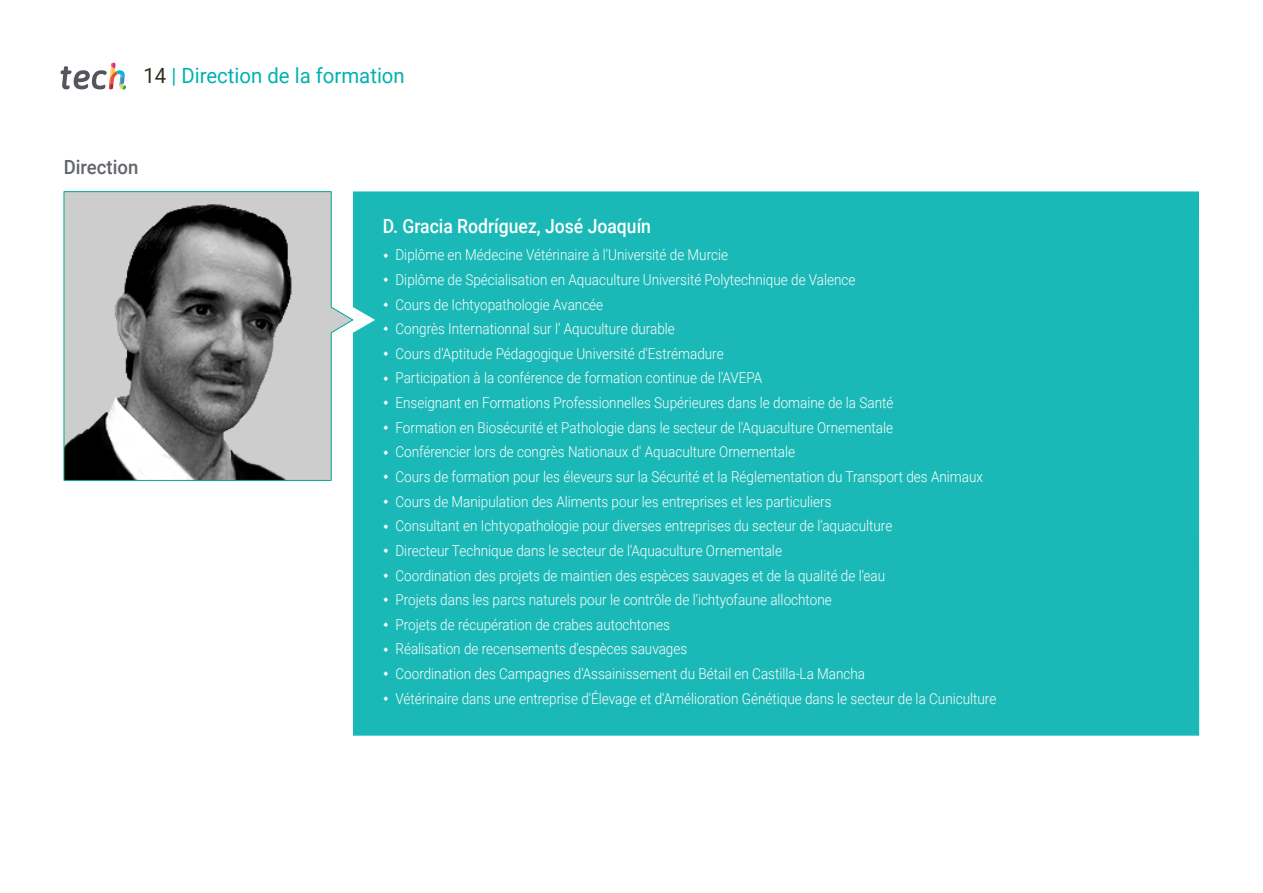
<style>
.page{position:relative;width:1263px;height:893px;background:#fff}
.page>*{position:absolute;margin:0;border:0;box-sizing:border-box;transform-origin:0 0}
.t1{font:21px "Roboto";color:#00b2af}
.t2{font:500 19.5px "Roboto";color:#fff;scale:.9 1}
.t3{font:500 19.5px "Roboto";color:#61646a;scale:.95 1}
.t4{font:300 15px/24.6px "Roboto";color:#fff;scale:.9 1}
.s1{color:#312e20}
</style>
<div class="page">
<svg style="left:61px;top:63px;width:65px;height:27px"></svg>
<div style="left:353px;top:191px;width:846px;height:545px;background:#1ab9b7"></div>
<svg style="left:64px;top:191px;width:289px;height:290px;background:#9b9d9c"></svg>
<svg style="left:384px;top:253px;width:4px;height:5px"></svg>
<svg style="left:384px;top:277px;width:4px;height:5px"></svg>
<svg style="left:384px;top:302px;width:4px;height:5px"></svg>
<svg style="left:384px;top:327px;width:4px;height:5px"></svg>
<svg style="left:384px;top:351px;width:4px;height:5px"></svg>
<svg style="left:384px;top:376px;width:4px;height:5px"></svg>
<svg style="left:384px;top:400px;width:4px;height:5px"></svg>
<svg style="left:384px;top:425px;width:4px;height:5px"></svg>
<svg style="left:384px;top:450px;width:4px;height:5px"></svg>
<svg style="left:384px;top:474px;width:4px;height:5px"></svg>
<svg style="left:384px;top:499px;width:4px;height:5px"></svg>
<svg style="left:384px;top:524px;width:4px;height:5px"></svg>
<svg style="left:384px;top:548px;width:4px;height:5px"></svg>
<svg style="left:384px;top:573px;width:4px;height:5px"></svg>
<svg style="left:384px;top:597px;width:4px;height:5px"></svg>
<svg style="left:384px;top:622px;width:4px;height:5px"></svg>
<svg style="left:384px;top:647px;width:4px;height:5px"></svg>
<svg style="left:384px;top:671px;width:4px;height:5px"></svg>
<svg style="left:384px;top:696px;width:4px;height:5px"></svg>
<h1 class="t1" style="left:144px;top:61px;width:263px"><span class="s1">14</span> | Direction de la formation</h1>
<h2 class="t3" style="left:64px;top:154px;width:80px">Direction</h2>
<h2 class="t2" style="left:383px;top:212px;width:300px">D. Gracia Rodríguez, José Joaquín</h2>
<p class="t4" style="left:395px;top:242px;width:669px">Diplôme en Médecine Vétérinaire à l'Université de Murcie<br>Diplôme de Spécialisation en Aquaculture Université Polytechnique de Valence<br>Cours de Ichtyopathologie Avancée<br>Congrès Internationnal sur l’ Aquculture durable<br>Cours d'Aptitude Pédagogique Université d'Estrémadure<br>Participation à la conférence de formation continue de l'AVEPA<br>Enseignant en Formations Professionnelles Supérieures dans le domaine de la Santé<br>Formation en Biosécurité et Pathologie dans le secteur de l'Aquaculture Ornementale<br>Conférencier lors de congrès Nationaux d' Aquaculture Ornementale<br>Cours de formation pour les éleveurs sur la Sécurité et la Réglementation du Transport des Animaux Cours de Manipulation des Aliments pour les entreprises et les particuliers<br>Consultant en Ichtyopathologie pour diverses entreprises du secteur de l'aquaculture<br>Directeur Technique dans le secteur de l'Aquaculture Ornementale<br>Coordination des projets de maintien des espèces sauvages et de la qualité de l'eau<br>Projets dans les parcs naturels pour le contrôle de l'ichtyofaune allochtone<br>Projets de récupération de crabes autochtones<br>Réalisation de recensements d'espèces sauvages<br>Coordination des Campagnes d'Assainissement du Bétail en Castilla-La Mancha<br>Vétérinaire dans une entreprise d'Élevage et d'Amélioration Génétique dans le secteur de la Cuniculture</p>
</div>
